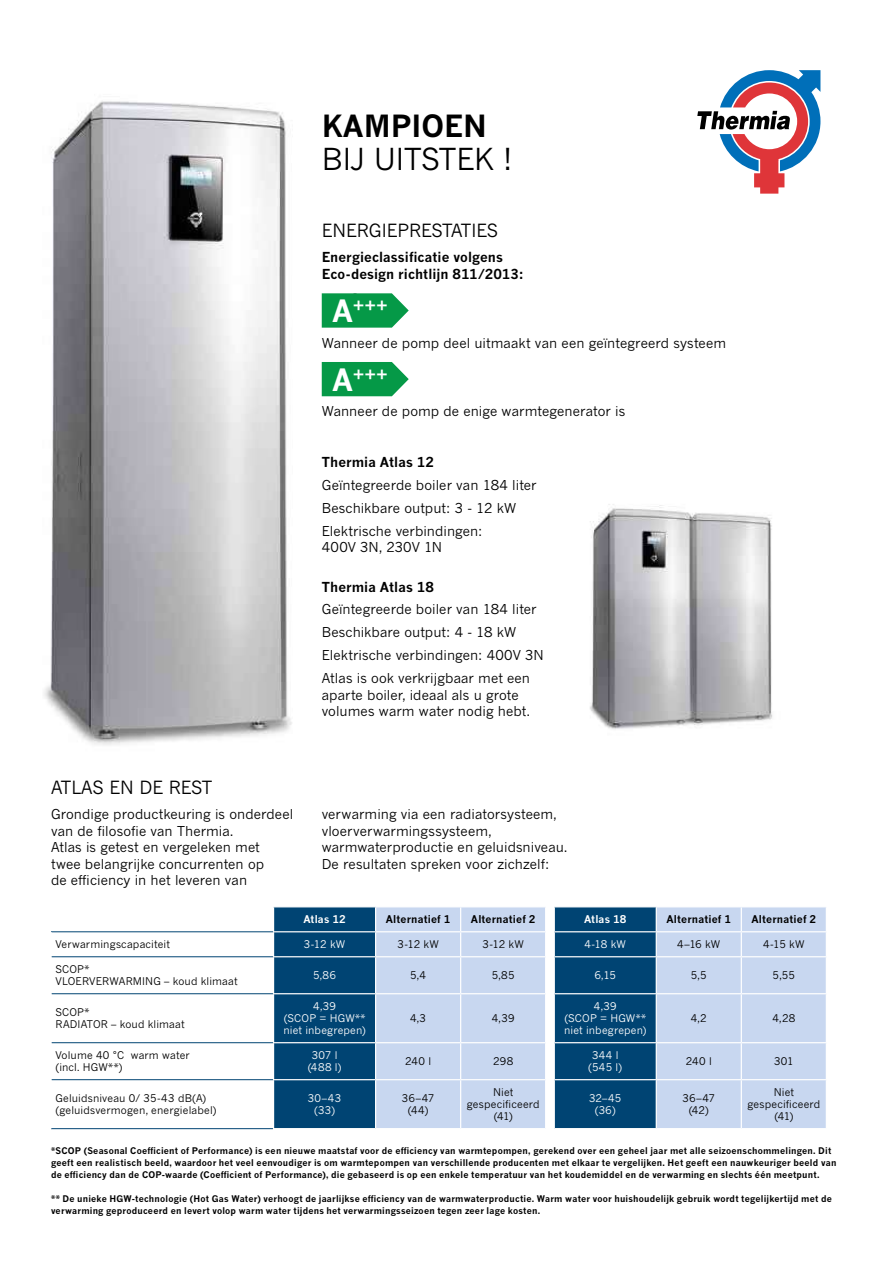
<style>
.page{position:relative;width:893px;height:1263px;background:#fff}
.page>*{position:absolute;margin:0;border:0;box-sizing:border-box;transform-origin:0 0}
.t1{font:30px "News Gothic MT Pro";color:#000}
.t2{font:700 30px "News Gothic MT Pro";color:#000}
.t3{font:18px "News Gothic MT Pro";color:#000}
.t4{font:700 17.7px "News Gothic MT Pro";color:#fff}
.t5{font:13.5px/16.5px "News Gothic MT Pro";letter-spacing:.005em;color:#000}
.t6{font:700 13.5px/16.5px "News Gothic MT Pro";letter-spacing:.005em;color:#000}
.t7{font:10.5px/12px "News Gothic MT Pro";letter-spacing:.015em;color:#000}
.t8{font:10.5px/12px "News Gothic MT Pro";letter-spacing:.015em;color:#fff;text-align:center}
.t9{font:700 10.5px "News Gothic MT Pro";letter-spacing:.015em;color:#000}
.t10{font:700 10.5px "News Gothic MT Pro";letter-spacing:.015em;color:#fff}
.t11{font:700 9px/12px "News Gothic MT Pro";letter-spacing:.02em;color:#000}
.s1{font-size:30.3px}
</style>
<div class="page">
<img style="left:44px;top:101px;width:348px;height:644px">
<div style="left:274px;top:907px;width:101px;height:221px;background:#004473"></div>
<svg style="left:376px;top:907px;width:450px;height:221px;background:#9fb9d6"></svg>
<hr style="left:273px;top:931px;width:103px;height:1px;background:#fff">
<hr style="left:376px;top:931px;width:85px;height:1px;background:#fff">
<hr style="left:461px;top:931px;width:85px;height:1px;background:#fff">
<svg style="left:460px;top:907px;width:1px;height:49px"></svg>
<hr style="left:554px;top:931px;width:102px;height:1px;background:#fff">
<hr style="left:656px;top:931px;width:85px;height:1px;background:#fff">
<svg style="left:656px;top:907px;width:1px;height:49px"></svg>
<hr style="left:741px;top:931px;width:86px;height:1px;background:#fff">
<svg style="left:741px;top:907px;width:1px;height:49px"></svg>
<hr style="left:273px;top:956px;width:103px;height:1px;background:#fff">
<hr style="left:376px;top:956px;width:85px;height:1px;background:#fff">
<hr style="left:461px;top:956px;width:85px;height:1px;background:#fff">
<hr style="left:460px;top:957px;width:1px;height:36px;background:#fff">
<hr style="left:554px;top:956px;width:102px;height:1px;background:#fff">
<hr style="left:656px;top:956px;width:85px;height:1px;background:#fff">
<hr style="left:656px;top:957px;width:1px;height:36px;background:#fff">
<hr style="left:741px;top:956px;width:86px;height:1px;background:#fff">
<hr style="left:741px;top:957px;width:1px;height:36px;background:#fff">
<hr style="left:273px;top:993px;width:103px;height:1px;background:#fff">
<hr style="left:376px;top:993px;width:85px;height:1px;background:#fff">
<hr style="left:461px;top:993px;width:85px;height:1px;background:#fff">
<hr style="left:460px;top:994px;width:1px;height:48px;background:#fff">
<hr style="left:554px;top:993px;width:102px;height:1px;background:#fff">
<hr style="left:656px;top:993px;width:85px;height:1px;background:#fff">
<hr style="left:656px;top:994px;width:1px;height:48px;background:#fff">
<hr style="left:741px;top:993px;width:86px;height:1px;background:#fff">
<hr style="left:741px;top:994px;width:1px;height:48px;background:#fff">
<hr style="left:273px;top:1042px;width:103px;height:1px;background:#fff">
<hr style="left:376px;top:1042px;width:85px;height:1px;background:#fff">
<hr style="left:461px;top:1042px;width:85px;height:1px;background:#fff">
<hr style="left:460px;top:1043px;width:1px;height:36px;background:#fff">
<hr style="left:554px;top:1042px;width:102px;height:1px;background:#fff">
<hr style="left:656px;top:1042px;width:85px;height:1px;background:#fff">
<hr style="left:656px;top:1043px;width:1px;height:36px;background:#fff">
<hr style="left:741px;top:1042px;width:86px;height:1px;background:#fff">
<hr style="left:741px;top:1043px;width:1px;height:36px;background:#fff">
<hr style="left:273px;top:1079px;width:103px;height:1px;background:#fff">
<hr style="left:376px;top:1079px;width:85px;height:1px;background:#fff">
<hr style="left:461px;top:1079px;width:85px;height:1px;background:#fff">
<hr style="left:460px;top:1080px;width:1px;height:48px;background:#fff">
<hr style="left:554px;top:1079px;width:102px;height:1px;background:#fff">
<hr style="left:656px;top:1079px;width:85px;height:1px;background:#fff">
<hr style="left:656px;top:1080px;width:1px;height:48px;background:#fff">
<hr style="left:741px;top:1079px;width:86px;height:1px;background:#fff">
<hr style="left:741px;top:1080px;width:1px;height:48px;background:#fff">
<svg style="left:545px;top:906px;width:10px;height:222px"></svg>
<hr style="left:51px;top:931px;width:222px;height:1px;background:#004473">
<hr style="left:51px;top:956px;width:222px;height:1px;background:#004473">
<hr style="left:51px;top:993px;width:222px;height:1px;background:#004473">
<hr style="left:51px;top:1042px;width:222px;height:1px;background:#004473">
<hr style="left:51px;top:1079px;width:222px;height:1px;background:#004473">
<hr style="left:51px;top:1128px;width:222px;height:1px;background:#004473">
<hr style="left:51px;top:957px;width:1px;height:37px;background:#fff">
<hr style="left:51px;top:994px;width:1px;height:49px;background:#fff">
<hr style="left:51px;top:1043px;width:1px;height:37px;background:#fff">
<svg style="left:322px;top:293px;width:87px;height:35px;background:#22a45c"></svg>
<svg style="left:322px;top:361px;width:87px;height:35px;background:#24a55d"></svg>
<img style="left:590px;top:504px;width:183px;height:225px">
<svg style="left:697px;top:70px;width:123px;height:124px"></svg>
<h1 class="t2" style="left:322px;top:107px;width:167px">KAMPIOEN</h1>
<h1 class="t1" style="left:322px;top:140px;width:192px">BIJ UITSTEK !</h1>
<h2 class="t3" style="left:322px;top:220px;width:178px">ENERGIEPRESTATIES</h2>
<h3 class="t6" style="left:322px;top:249px;width:203px">Energieclassificatie volgens<br>Eco-design richtlijn 811/2013:</h3>
<h3 class="t4" style="left:332px;top:295px;width:57px"><span class="s1">A</span>+++</h3>
<h3 class="t5" style="left:322px;top:334px;width:406px">Wanneer de pomp deel uitmaakt van een geïntegreerd systeem</h3>
<h3 class="t4" style="left:332px;top:363px;width:57px"><span class="s1">A</span>+++</h3>
<h3 class="t5" style="left:322px;top:403px;width:305px">Wanneer de pomp de enige warmtegenerator is</h3>
<h2 class="t3" style="left:51px;top:776px;width:163px">ATLAS EN DE REST</h2>
<h3 class="t6" style="left:322px;top:454px;width:114px">Thermia Atlas 12</h3>
<h3 class="t5" style="left:322px;top:473px;width:216px;line-height:23px">Geïntegreerde boiler van 184 liter<br>Beschikbare output: 3 - 12 kW<br>Elektrische verbindingen:</h3>
<h3 class="t5" style="left:322px;top:539px;width:122px">400V 3N, 230V 1N</h3>
<h3 class="t6" style="left:322px;top:578px;width:114px">Thermia Atlas 18</h3>
<h3 class="t5" style="left:322px;top:598px;width:224px;line-height:23px">Geïntegreerde boiler van 184 liter Beschikbare output: 4 - 18 kW Elektrische verbindingen: 400V 3N Atlas is ook verkrijgbaar met een</h3>
<h3 class="t5" style="left:322px;top:686px;width:210px">aparte boiler, ideaal als u grote volumes warm water nodig hebt.</h3>
<h3 class="t5" style="left:51px;top:806px;width:244px">Grondige productkeuring is onderdeel van de filosofie van Thermia.<br>Atlas is getest en vergeleken met<br>twee belangrijke concurrenten op<br>de efficiency in het leveren van</h3>
<h3 class="t5" style="left:322px;top:806px;width:247px">verwarming via een radiatorsysteem, vloerverwarmingssysteem, warmwaterproductie en geluidsniveau.<br>De resultaten spreken voor zichzelf:</h3>
<p class="t10" style="left:303px;top:913px;width:44px">Atlas 12</p>
<p class="t9" style="left:386px;top:913px;width:66px">Alternatief 1</p>
<p class="t9" style="left:471px;top:913px;width:66px">Alternatief 2</p>
<p class="t10" style="left:584px;top:913px;width:44px">Atlas 18</p>
<p class="t9" style="left:666px;top:913px;width:66px">Alternatief 1</p>
<p class="t9" style="left:751px;top:913px;width:66px">Alternatief 2</p>
<p class="t7" style="left:55px;top:938px;width:116px">Verwarmingscapaciteit</p>
<p class="t8" style="left:304px;top:938px;width:43px">3-12 kW</p>
<p class="t7" style="left:397px;top:938px;width:43px">3-12 kW</p>
<p class="t7" style="left:483px;top:938px;width:43px">3-12 kW</p>
<p class="t8" style="left:585px;top:938px;width:43px">4-18 kW</p>
<p class="t7" style="left:677px;top:938px;width:45px">4–16 kW</p>
<p class="t7" style="left:763px;top:938px;width:43px">4-15 kW</p>
<p class="t7" style="left:55px;top:963px;width:184px">SCOP*<br>VLOERVERWARMING – koud klimaat</p>
<p class="t8" style="left:313px;top:969px;width:24px">5,86</p>
<p class="t7" style="left:410px;top:969px;width:17px">5,4</p>
<p class="t7" style="left:492px;top:969px;width:24px">5,85</p>
<p class="t8" style="left:594px;top:969px;width:23px">6,15</p>
<p class="t7" style="left:691px;top:969px;width:17px">5,5</p>
<p class="t7" style="left:773px;top:969px;width:24px">5,55</p>
<p class="t7" style="left:55px;top:1006px;width:131px">SCOP*<br>RADIATOR – koud klimaat</p>
<p class="t8" style="left:283px;top:1000px;width:84px">4,39<br>(SCOP = HGW** niet inbegrepen)</p>
<p class="t8" style="left:564px;top:1000px;width:84px">4,39<br>(SCOP = HGW** niet inbegrepen)</p>
<p class="t7" style="left:410px;top:1012px;width:18px">4,3</p>
<p class="t7" style="left:492px;top:1012px;width:24px">4,39</p>
<p class="t7" style="left:691px;top:1012px;width:18px">4,2</p>
<p class="t7" style="left:772px;top:1012px;width:24px">4,28</p>
<p class="t7" style="left:55px;top:1049px;width:136px">Volume 40 °C warm water (incl. HGW**)</p>
<p class="t8" style="left:308px;top:1049px;width:35px">307 l (488 l)</p>
<p class="t7" style="left:405px;top:1055px;width:27px">240 l</p>
<p class="t7" style="left:493px;top:1055px;width:22px">298</p>
<p class="t8" style="left:588px;top:1049px;width:35px">344 l (545 l)</p>
<p class="t7" style="left:686px;top:1055px;width:27px">240 l</p>
<p class="t7" style="left:774px;top:1055px;width:21px">301</p>
<p class="t7" style="left:55px;top:1092px;width:163px">Geluidsniveau 0/ 35-43 dB(A) (geluidsvermogen, energielabel)</p>
<p class="t8" style="left:308px;top:1092px;width:35px">30–43 (33)</p>
<p class="t7" style="left:402px;top:1092px;width:34px;text-align:center">36–47 (44)</p>
<p class="t7" style="left:467px;top:1086px;width:74px;text-align:center">Niet gespecificeerd (41)</p>
<p class="t8" style="left:589px;top:1092px;width:34px">32–45 (36)</p>
<p class="t7" style="left:682px;top:1092px;width:34px;text-align:center">36–47 (42)</p>
<p class="t7" style="left:747px;top:1086px;width:74px;text-align:center">Niet gespecificeerd (41)</p>
<p class="t11" style="left:51px;top:1145px;width:787px">*SCOP (Seasonal Coefficient of Performance) is een nieuwe maatstaf voor de efficiency van warmtepompen, gerekend over een geheel jaar met alle seizoenschommelingen. Dit geeft een realistisch beeld, waardoor het veel eenvoudiger is om warmtepompen van verschillende producenten met elkaar te vergelijken. Het geeft een nauwkeuriger beeld van de efficiency dan de COP-waarde (Coefficient of Performance), die gebaseerd is op een enkele temperatuur van het koudemiddel en de verwarming en slechts één meetpunt.</p>
<p class="t11" style="left:51px;top:1193px;width:782px">** De unieke HGW-technologie (Hot Gas Water) verhoogt de jaarlijkse efficiency van de warmwaterproductie. Warm water voor huishoudelijk gebruik wordt tegelijkertijd met de verwarming geproduceerd en levert volop warm water tijdens het verwarmingsseizoen tegen zeer lage kosten.</p>
</div>
